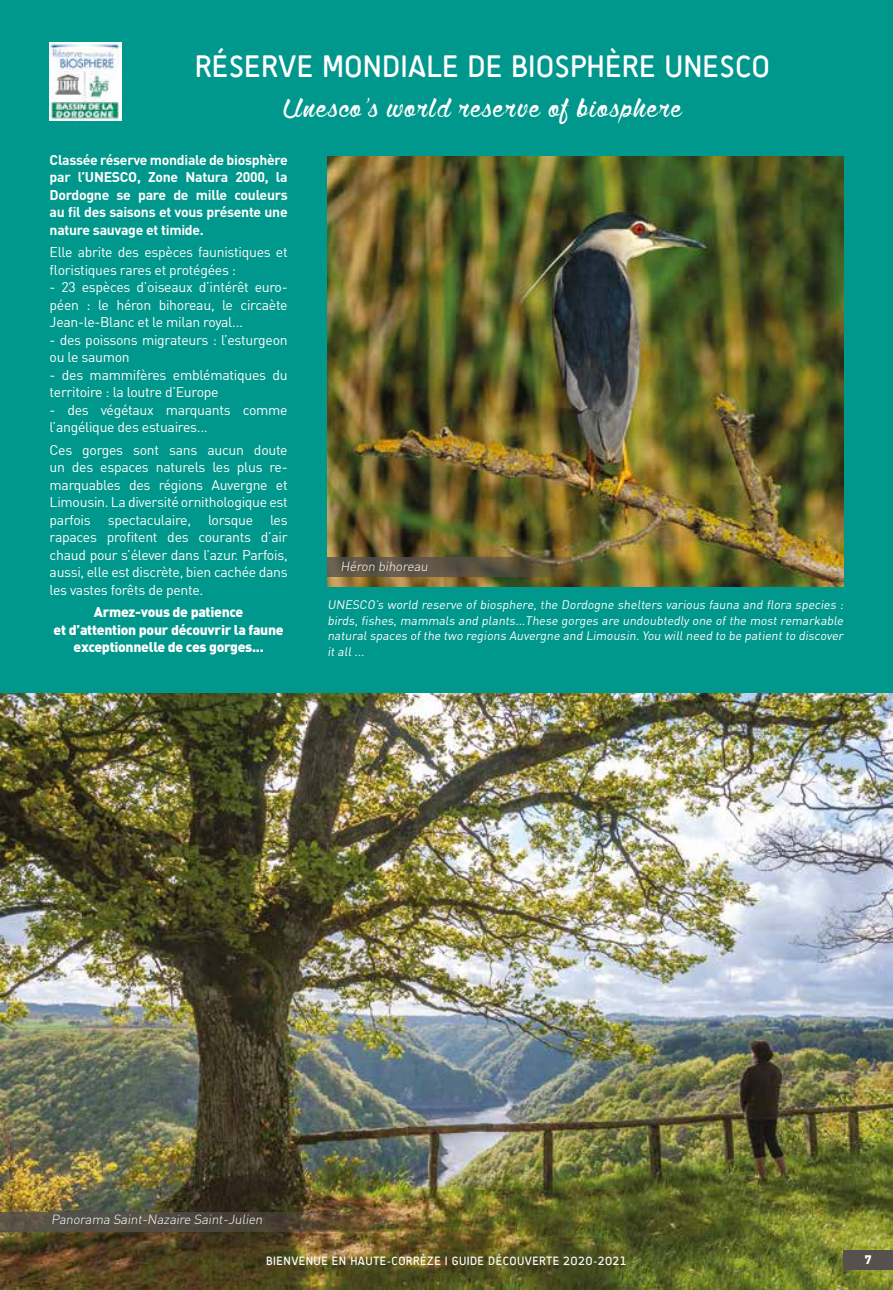
<style>
.page{position:relative;width:893px;height:1290px;background:#fff}
.page>*{position:absolute;margin:0;border:0;box-sizing:border-box;transform-origin:0 0}
.t1{font:300 45.5px "Wolfinthe City";letter-spacing:.04em;color:#fff}
.t2{font:31.5px "Sci Fly Sans";letter-spacing:.005em;color:#fff}
.t3{font:14px/17.5px "DIN";letter-spacing:-.02em;color:#fff}
.t4{font:700 14px/17.5px "DIN";letter-spacing:-.02em;color:#fff;text-align:justify}
.t5{font:900 14px/17.5px "DIN";letter-spacing:-.02em;color:#fff;text-align:center}
.t6{font:300 13.12px "DIN";color:#fff}
.t7{font:12.25px/15.8px "DIN";color:#fff;text-align:justify}
.t8{font:12.25px "Sci Fly Sans";letter-spacing:.035em;color:#fff}
.t9{font:900 12.25px "DIN";color:#fff}
</style>
<div class="page">
<img style="left:0;top:692px;width:893px;height:598px">
<div style="left:0;top:0;width:893px;height:692px;background:#00978c"></div>
<img style="left:327px;top:156px;width:516px;height:430px">
<svg style="left:327px;top:557px;width:321px;height:20px;background:#635a3c"></svg>
<svg style="left:0;top:1212px;width:441px;height:19px;background:#5c513c"></svg>
<div style="left:843px;top:1250px;width:50px;height:20px;background:#56514d"></div>
<img style="left:50px;top:42px;width:72px;height:79px">
<h2 class="t2" style="left:195px;top:48px;width:577px">RÉSERVE MONDIALE DE BIOSPHÈRE UNESCO</h2>
<h1 class="t1" style="left:283px;top:75px;width:400px">Unesco’s world reserve of biosphere</h1>
<p class="t4" style="left:50px;top:150px;width:240px">Classée réserve mondiale de biosphère par l’UNESCO, Zone Natura 2000, la Dordogne se pare de mille couleurs au fil des saisons et vous présente une nature sauvage et timide.</p>
<p class="t3" style="left:50px;top:243px;width:240px">Elle abrite des espèces faunistiques et floristiques rares et protégées :</p>
<p class="t3" style="left:50px;top:278px;width:240px;text-align:justify">- 23 espèces d’oiseaux d’intérêt euro&shy;péen : le héron bihoreau, le circaète Jean-le-Blanc et le milan royal...</p>
<p class="t3" style="left:50px;top:331px;width:240px">- des poissons migrateurs : l’esturgeon ou le saumon</p>
<p class="t3" style="left:50px;top:366px;width:240px">- des mammifères emblématiques du territoire : la loutre d’Europe</p>
<p class="t3" style="left:50px;top:401px;width:240px">- des végétaux marquants comme l’angélique des estuaires...</p>
<p class="t3" style="left:50px;top:441px;width:240px;text-align:justify">Ces gorges sont sans aucun doute un des espaces naturels les plus re&shy;marquables des régions Auvergne et Limousin. La diversité ornithologique est parfois spectaculaire, lorsque les rapaces profitent des courants d’air chaud pour s’élever dans l’azur. Parfois, aussi, elle est discrète, bien cachée dans les vastes forêts de pente.</p>
<p class="t5" style="left:54px;top:603px;width:232px">Armez-vous de patience<br>et d’attention pour découvrir la faune exceptionnelle de ces gorges...</p>
<p class="t6" style="left:341px;top:558px;width:91px">Héron bihoreau</p>
<p class="t7" style="left:327px;top:596px;width:520px">UNESCO’s world reserve of biosphere, the Dordogne shelters various fauna and flora species : birds, fishes, mammals and plants...These gorges are undoubtedly one of the most remarkable natural spaces of the two regions Auvergne and Limousin. You will need to be patient to discover it all ...</p>
<p class="t6" style="left:51px;top:1211px;width:215px">Panorama Saint-Nazaire Saint-Julien</p>
<p class="t8" style="left:266px;top:1254px;width:362px">BIENVENUE EN HAUTE-CORRÈZE I GUIDE DÉCOUVERTE 2O2O-2O21</p>
<p class="t9" style="left:865px;top:1251px;width:8px">7</p>
<p class="t9" style="left:867px;top:1251px;width:8px">7</p>
</div>
